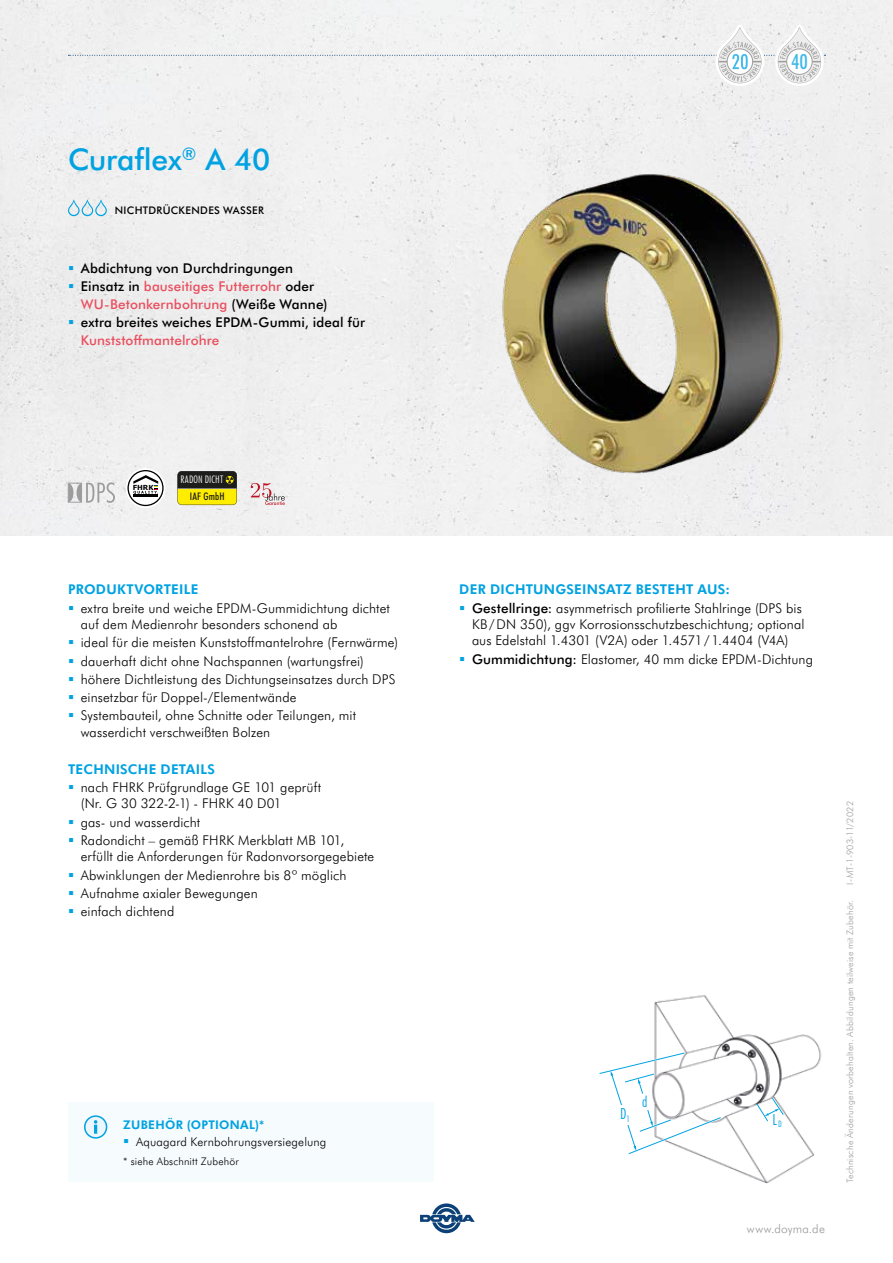
<style>
.page{position:relative;width:893px;height:1263px;background:#fff}
.page>*{position:absolute;margin:0;border:0;box-sizing:border-box;transform-origin:0 0}
.t1{font:500 30px "Futura BT";letter-spacing:-.005em;color:#00a2e2}
.t2{font:500 condensed 20.85px "Futura BT";color:#40bae9}
.t3{font:300 condensed 15.3px "Futura BT";color:#00a3e2}
.t4{font:300 13.5px/18.3px "Futura BT";letter-spacing:.005em;color:#000}
.t5{font:500 13.5px/18px "Futura BT";letter-spacing:.01em;color:#000}
.t6{font:700 13.5px "Futura BT";letter-spacing:.02em;color:#00a2e2}
.t7{font:500 13.5px "Futura BT";letter-spacing:.01em;color:#ea4f5f}
.t8{font:300 12px "Futura BT";letter-spacing:.015em;color:#000}
.t9{font:700 12px "Futura BT";letter-spacing:.025em;color:#00a2e2}
.t10{font:300 12px "Futura BT";letter-spacing:.015em;color:#9c9c9d}
.t11{font:300 10.5px "Futura BT";letter-spacing:.015em;color:#000}
.t12{font:500 10.5px "Futura BT";letter-spacing:.03em;color:#000}
.t13{font:300 condensed 10.5px "Futura BT";letter-spacing:.015em;color:#fff}
.t14{font:500 condensed 10.5px "Futura BT";letter-spacing:.02em;color:#1d1d1c}
.t15{font:300 9px "Futura BT";letter-spacing:.02em;color:#9c9c9d}
.t16{font:300 condensed 8.85px "Futura BT";color:#00a3e2}
.t17{font:700 6.9px "Verdana";color:#000}
.s1{color:#ea4f5f}
.s2{font-weight:700;color:#00a2e2}
.s3{font-weight:500}
</style>
<div class="page">
<div style="left:0;top:0;width:893px;height:535px;background:#efefef"></div>
<svg style="left:420px;top:1203px;width:55px;height:30px"></svg>
<svg style="left:68px;top:482px;width:47px;height:21px"></svg>
<img style="left:459px;top:146px;width:366px;height:357px">
<svg style="left:68px;top:25px;width:758px;height:61px"></svg>
<svg style="left:68px;top:199px;width:39px;height:17px"></svg>
<img style="left:654px;top:995px;width:168px;height:188px">
<svg style="left:599px;top:1051px;width:124px;height:105px"></svg>
<div style="left:619px;top:1105px;width:16px;height:20px;background:#fff"></div>
<svg style="left:756px;top:1096px;width:30px;height:25px"></svg>
<div style="left:68px;top:1102px;width:366px;height:80px;background:#f6fbfe"></div>
<svg style="left:81px;top:1112px;width:30px;height:30px"></svg>
<div style="left:85px;top:1116px;width:22px;height:22px;background:#edf6fd;border-radius:50%"></div>
<div style="left:84px;top:1115px;width:23px;height:23px;border:2px solid #00a2e2;border-radius:50%"></div>
<svg style="left:94px;top:1120px;width:3px;height:14px"></svg>
<svg style="left:251px;top:483px;width:34px;height:22px"></svg>
<svg style="left:177px;top:471px;width:60px;height:34px;background:#8b8316"></svg>
<div style="left:126px;top:468px;width:39px;height:40px;background:#fff;border-radius:50%"></div>
<svg style="left:127px;top:470px;width:37px;height:36px"></svg>
<svg style="left:69px;top:266px;width:4px;height:4px"></svg>
<svg style="left:69px;top:284px;width:4px;height:4px"></svg>
<svg style="left:69px;top:320px;width:4px;height:4px"></svg>
<h1 class="t1" style="left:68px;top:138px;width:204px">Curaflex<sup>®</sup> A 40</h1>
<p class="t12" style="left:115px;top:203px;width:151px">NICHTDRÜCKENDES WASSER</p>
<p class="t5" style="left:81px;top:259px;width:286px">Abdichtung von Durchdringungen<br>Einsatz in <span class="s1">bauseitiges Futterrohr</span> oder <span class="s1">WU-Betonkernbohrung</span> (Weiße Wanne)<br>extra breites weiches EPDM-Gummi, ideal für</p>
<p class="t7" style="left:81px;top:331px;width:140px">Kunststoffmantelrohre</p>
<h2 class="t2" style="left:791px;top:47px;width:18px">40</h2>
<p class="t17" style="left:133px;top:482px;width:23px">FHRK</p>
<p class="t13" style="left:180px;top:473px;width:44px">RADON DICHT</p>
<p class="t14" style="left:190px;top:489px;width:36px">IAF GmbH</p>
<p class="t6" style="left:68px;top:580px;width:132px">PRODUKTVORTEILE</p>
<p class="t4" style="left:81px;top:599px;width:311px;line-height:16.2px">extra breite und weiche EPDM-Gummidichtung dichtet auf dem Medienrohr besonders schonend ab</p>
<p class="t4" style="left:81px;top:633px;width:319px">ideal für die meisten Kunststoffmantelrohre (Fernwärme) dauerhaft dicht ohne Nachspannen (wartungsfrei) höhere Dichtleistung des Dichtungseinsatzes durch DPS einsetzbar für Doppel-/Elementwände<br>Systembauteil, ohne Schnitte oder Teilungen, mit</p>
<p class="t4" style="left:81px;top:722px;width:191px">wasserdicht verschweißten Bolzen</p>
<p class="t6" style="left:68px;top:760px;width:149px">TECHNISCHE DETAILS</p>
<p class="t4" style="left:81px;top:779px;width:242px;line-height:16.2px">nach FHRK Prüfgrundlage GE 101 geprüft (Nr. G 30 322-2-1) - FHRK 40 D01</p>
<p class="t4" style="left:81px;top:812px;width:265px">gas- und wasserdicht<br>Radondicht – gemäß FHRK Merkblatt MB 101,</p>
<p class="t4" style="left:81px;top:847px;width:295px">erfüllt die Anforderungen für Radonvorsorgegebiete Abwinklungen der Medienrohre bis 8º möglich Aufnahme axialer Bewegungen<br>einfach dichtend</p>
<p class="t4" style="left:472px;top:580px;width:331px;text-indent:-13px"><span class="s2">DER DICHTUNGSEINSATZ BESTEHT AUS:<br></span><span class="s3">Gestellringe:</span> asymmetrisch profilierte Stahlringe (DPS bis</p>
<p class="t4" style="left:472px;top:616px;width:334px;line-height:16.2px">KB/DN 350), ggv Korrosionsschutzbeschichtung; optional aus Edelstahl 1.4301 (V2A) oder 1.4571/1.4404 (V4A)</p>
<p class="t4" style="left:472px;top:649px;width:343px"><span class="s3">Gummidichtung:</span> Elastomer, 40 mm dicke EPDM-Dichtung</p>
<p class="t3" style="left:642px;top:1092px;width:7px">d</p>
<p class="t3" style="left:620px;top:1104px;width:11px">D<sub>1</sub></p>
<p class="t3" style="left:772px;top:1110px;width:6px">L</p>
<p class="t9" style="left:123px;top:1116px;width:143px">ZUBEHÖR (OPTIONAL)*</p>
<p class="t16" style="left:778px;top:1119px;width:5px">D</p>
<p class="t8" style="left:136px;top:1133px;width:192px">Aquagard Kernbohrungsversiegelung</p>
<p class="t11" style="left:123px;top:1154px;width:117px">* siehe Abschnitt Zubehör</p>
<p class="t10" style="left:747px;top:1221px;width:79px">www.doyma.de</p>
<p class="t15" style="left:844px;top:884px;width:85px;rotate:-90deg">I-MT-1-903-11/2022</p>
<p class="t15" style="left:844px;top:1183px;width:285px;rotate:-90deg">Technische Änderungen vorbehalten. Abbildungen teilweise mit Zubehör.</p>
</div>
